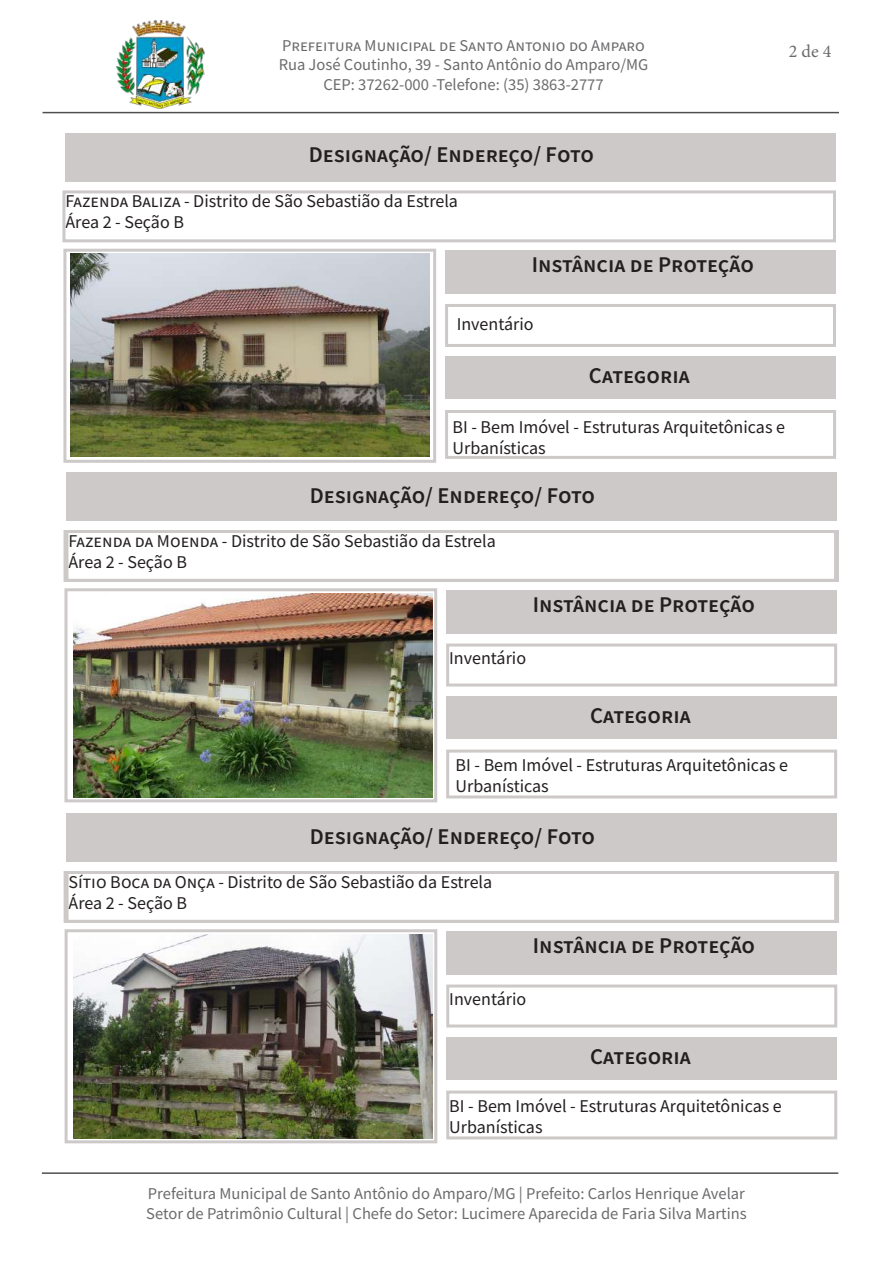
<style>
.page{position:relative;width:893px;height:1263px;background:#fff}
.page>*{position:absolute;margin:0;border:0;box-sizing:border-box;transform-origin:0 0}
.t1{font:600 22.5px "Source Sans Pro";color:#231f20}
.t2{font:18px/21px "Source Sans Pro";color:#231f20}
.t3{font:18px "Minion Pro";color:#6b6b6e}
.t4{font:16.5px/19.8px "Source Sans Pro";color:#6b6b6e}
</style>
<div class="page">
<hr style="left:43px;top:112px;width:796px;height:1px;background:#231f20">
<img style="left:116px;top:20px;width:88px;height:88px">
<hr style="left:42px;top:1172px;width:796px;height:2px;background:#231f20">
<div style="left:65px;top:133px;width:770px;height:49px;background:#cdc9c8"></div>
<div style="left:63px;top:249px;width:373px;height:214px;border:3px solid #cdc9c8"></div>
<div style="left:445px;top:250px;width:390px;height:44px;background:#cdc9c8"></div>
<div style="left:445px;top:356px;width:390px;height:43px;background:#cdc9c8"></div>
<div style="left:62px;top:190px;width:774px;height:52px;border:3px solid #cdc9c8"></div>
<div style="left:445px;top:304px;width:391px;height:43px;border:3px solid #cdc9c8"></div>
<div style="left:445px;top:410px;width:391px;height:49px;border:3px solid #cdc9c8"></div>
<div style="left:66px;top:472px;width:770px;height:49px;background:#cdc9c8"></div>
<div style="left:64px;top:588px;width:373px;height:214px;border:3px solid #cdc9c8"></div>
<div style="left:446px;top:590px;width:390px;height:44px;background:#cdc9c8"></div>
<div style="left:446px;top:696px;width:390px;height:43px;background:#cdc9c8"></div>
<div style="left:446px;top:643px;width:391px;height:43px;border:3px solid #cdc9c8"></div>
<div style="left:446px;top:749px;width:391px;height:49px;border:3px solid #cdc9c8"></div>
<div style="left:65px;top:530px;width:774px;height:52px;border:3px solid #cdc9c8"></div>
<img style="left:70px;top:253px;width:359px;height:204px">
<img style="left:74px;top:594px;width:358px;height:203px">
<div style="left:66px;top:813px;width:771px;height:49px;background:#cdc9c8"></div>
<div style="left:65px;top:929px;width:372px;height:214px;border:3px solid #cdc9c8"></div>
<div style="left:446px;top:931px;width:391px;height:44px;background:#cdc9c8"></div>
<div style="left:446px;top:1037px;width:391px;height:43px;background:#cdc9c8"></div>
<div style="left:446px;top:984px;width:391px;height:43px;border:3px solid #cdc9c8"></div>
<div style="left:446px;top:1090px;width:391px;height:49px;border:3px solid #cdc9c8"></div>
<div style="left:66px;top:871px;width:773px;height:52px;border:3px solid #cdc9c8"></div>
<img style="left:74px;top:934px;width:358px;height:204px">
<p class="t4" style="left:279px;top:35px;width:371px;text-align:center">Prefeitura Municipal de Santo Antonio do Amparo<br>Rua José Coutinho, 39 - Santo Antônio do Amparo/MG<br>CEP: 37262-000 -Telefone: (35) 3863-2777</p>
<p class="t1" style="left:309px;top:140px;width:287px">Designação/ Endereço/ Foto</p>
<p class="t2" style="left:65px;top:190px;width:394px">Fazenda Baliza - Distrito de São Sebastião da Estrela<br>Área 2 - Seção B</p>
<p class="t1" style="left:532px;top:250px;width:224px">Instância de Proteção</p>
<p class="t2" style="left:457px;top:314px;width:78px">Inventário</p>
<p class="t1" style="left:589px;top:361px;width:102px">Categoria</p>
<p class="t3" style="left:789px;top:39px;width:44px">2 de 4</p>
<p class="t2" style="left:452px;top:416px;width:334px">BI - Bem Imóvel - Estruturas Arquitetônicas e<br>Urbanísticas</p>
<p class="t1" style="left:310px;top:480px;width:287px">Designação/ Endereço/ Foto</p>
<p class="t2" style="left:68px;top:530px;width:429px">Fazenda da Moenda - Distrito de São Sebastião da Estrela<br>Área 2 - Seção B</p>
<p class="t1" style="left:533px;top:590px;width:224px">Instância de Proteção</p>
<p class="t2" style="left:449px;top:648px;width:78px">Inventário</p>
<p class="t1" style="left:590px;top:700px;width:102px">Categoria</p>
<p class="t2" style="left:456px;top:754px;width:334px">BI - Bem Imóvel - Estruturas Arquitetônicas e<br>Urbanísticas</p>
<p class="t1" style="left:310px;top:821px;width:287px">Designação/ Endereço/ Foto</p>
<p class="t2" style="left:69px;top:871px;width:425px">Sítio Boca da Onça - Distrito de São Sebastião da Estrela<br>Área 2 - Seção B</p>
<p class="t1" style="left:533px;top:931px;width:224px">Instância de Proteção</p>
<p class="t2" style="left:449px;top:989px;width:78px">Inventário</p>
<p class="t1" style="left:590px;top:1041px;width:102px">Categoria</p>
<p class="t2" style="left:449px;top:1095px;width:334px">BI - Bem Imóvel - Estruturas Arquitetônicas e<br>Urbanísticas</p>
<p class="t4" style="left:146px;top:1184px;width:602px">Prefeitura Municipal de Santo Antônio do Amparo/MG | Prefeito: Carlos Henrique Avelar<br>Setor de Patrimônio Cultural | Chefe do Setor: Lucimere Aparecida de Faria Silva Martins</p>
</div>
